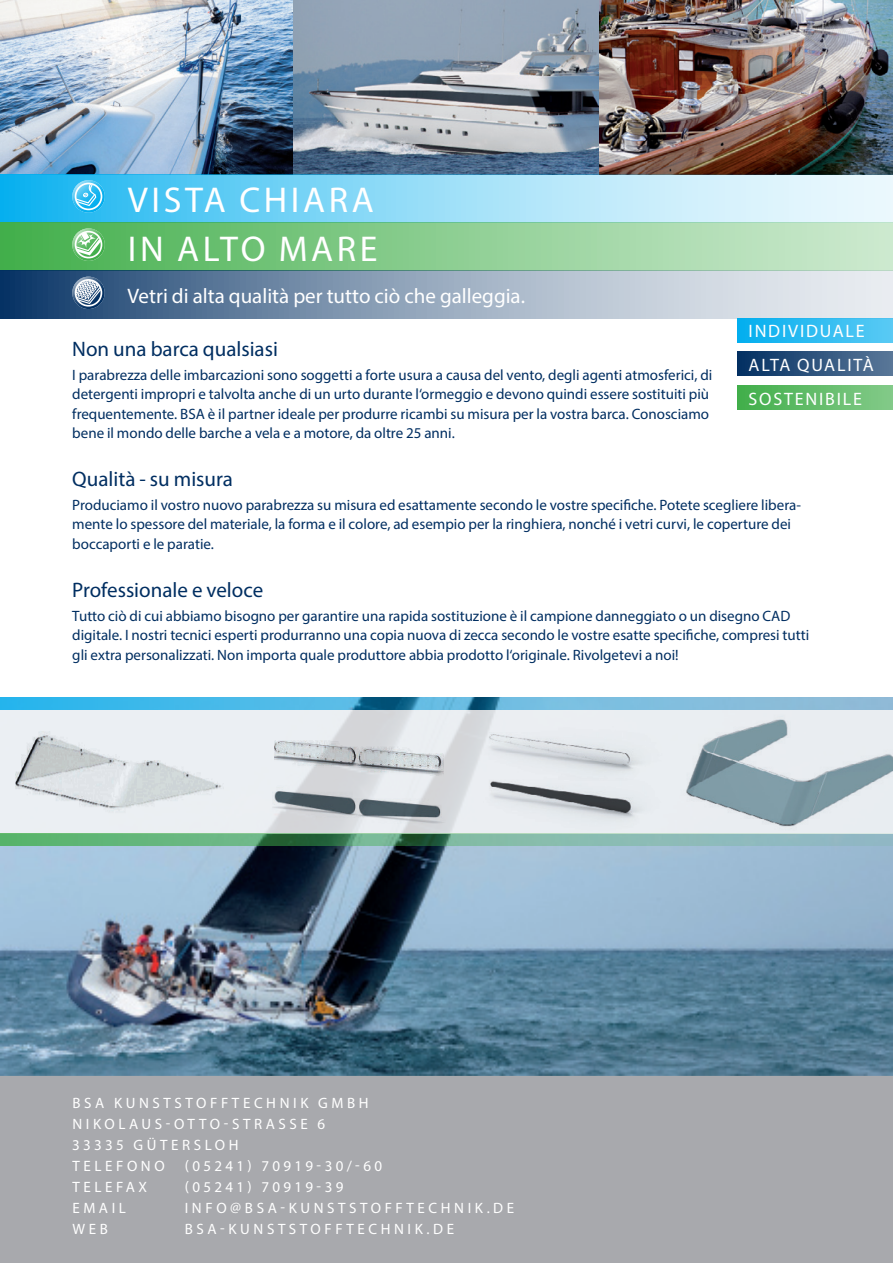
<style>
.page{position:relative;width:893px;height:1263px;background:#fff}
.page>*{position:absolute;margin:0;border:0;box-sizing:border-box;transform-origin:0 0}
.Oberthemen{font:36px "Myriad Pro";letter-spacing:.1em;color:#fff}
.Überschriften{font:21px "Myriad Pro";color:#002e61}
.t1{font:21px "Myriad Pro";color:#fff}
.t2{font:18px/33.8px "Myriad Pro";letter-spacing:.1em;color:#fff}
.Überschriften-2{font:15px/19.5px "Myriad Pro";color:#002e61}
.Kontaktdaten{font:15px "Myriad Pro";letter-spacing:.24em;color:#fff}
.Kontaktdaten-2{font:15px "Myriad Pro";letter-spacing:.22em;color:#fff}
</style>
<div class="page">
<img style="left:0;top:846px;width:893px;height:230px">
<img style="left:0;top:0;width:293px;height:174px">
<svg style="left:293px;top:0;width:307px;height:174px;background:#8b9aaa"></svg>
<img style="left:600px;top:0;width:293px;height:174px">
<svg style="left:0;top:174px;width:893px;height:49px;background:#90d9f3"></svg>
<div style="left:0;top:223px;width:893px;height:48px;background:linear-gradient(to right,#45b04e,#d1ebd3)"></div>
<svg style="left:0;top:271px;width:893px;height:48px;background:#90a4ba"></svg>
<div style="left:0;top:1076px;width:893px;height:187px;background:#a8a9ad"></div>
<svg style="left:72px;top:228px;width:33px;height:33px"></svg>
<svg style="left:72px;top:277px;width:33px;height:32px"></svg>
<svg style="left:72px;top:180px;width:33px;height:33px"></svg>
<svg style="left:0;top:697px;width:893px;height:13px;background:#5bb1d8"></svg>
<svg style="left:233px;top:710px;width:660px;height:123px;background:#e3e7ea"></svg>
<img style="left:272px;top:768px;width:173px;height:55px">
<img style="left:462px;top:780px;width:193px;height:53px">
<img style="left:462px;top:711px;width:193px;height:69px">
<img style="left:11px;top:711px;width:222px;height:122px">
<img style="left:274px;top:718px;width:169px;height:58px">
<img style="left:655px;top:711px;width:238px;height:122px">
<svg style="left:0;top:833px;width:893px;height:13px;background:#72ad91"></svg>
<div style="left:737px;top:319px;width:156px;height:23px;background:linear-gradient(to right,#03aeef,#5acaf4)"></div>
<div style="left:737px;top:352px;width:156px;height:24px;background:linear-gradient(to right,#033062,#5a7798)"></div>
<div style="left:737px;top:386px;width:156px;height:24px;background:linear-gradient(to right,#41ae4a,#83ca89)"></div>
<p class="Oberthemen" style="left:128px;top:178px;width:247px">VISTA CHIARA</p>
<p class="Oberthemen" style="left:128px;top:226px;width:251px">IN ALTO MARE</p>
<p class="t1" style="left:128px;top:283px;width:399px">Vetri di alta qualità per tutto ciò che galleggia.</p>
<p class="t2" style="left:748px;top:314px;width:127px">INDIVIDUALE<br>ALTA QUALITÀ<br>SOSTENIBILE</p>
<p class="Überschriften" style="left:72px;top:336px;width:207px">Non una barca qualsiasi</p>
<p class="Überschriften-2" style="left:72px;top:365px;width:642px">I parabrezza delle imbarcazioni sono soggetti a forte usura a causa del vento, degli agenti atmosferici, di detergenti impropri e talvolta anche di un urto durante l‘ormeggio e devono quindi essere sostituiti più frequentemente. BSA è il partner ideale per produrre ricambi su misura per la vostra barca. Conosciamo bene il mondo delle barche a vela e a motore, da oltre 25 anni.</p>
<p class="Überschriften" style="left:72px;top:466px;width:162px">Qualità - su misura</p>
<p class="Überschriften-2" style="left:72px;top:495px;width:730px">Produciamo il vostro nuovo parabrezza su misura ed esattamente secondo le vostre specifiche. Potete scegliere libera&shy;mente lo spessore del materiale, la forma e il colore, ad esempio per la ringhiera, nonché i vetri curvi, le coperture dei boccaporti e le paratie.</p>
<p class="Überschriften" style="left:72px;top:577px;width:192px">Professionale e veloce</p>
<p class="Überschriften-2" style="left:72px;top:606px;width:738px">Tutto ciò di cui abbiamo bisogno per garantire una rapida sostituzione è il campione danneggiato o un disegno CAD digitale. I nostri tecnici esperti produrranno una copia nuova di zecca secondo le vostre esatte specifiche, compresi tutti gli extra personalizzati. Non importa quale produttore abbia prodotto l‘originale. Rivolgetevi a noi!</p>
<p class="Kontaktdaten" style="left:72px;top:1093px;width:298px">BSA KUNSTSTOFFTECHNIK GMBH</p>
<p class="Kontaktdaten" style="left:72px;top:1114px;width:254px">NIKOLAUS-OTTO-STRASSE 6</p>
<p class="Kontaktdaten" style="left:72px;top:1135px;width:168px">33335 GÜTERSLOH</p>
<p class="Kontaktdaten" style="left:72px;top:1156px;width:94px">TELEFONO</p>
<p class="Kontaktdaten-2" style="left:185px;top:1156px;width:199px">(05241) 70919-30/-60</p>
<p class="Kontaktdaten" style="left:72px;top:1177px;width:76px">TELEFAX</p>
<p class="Kontaktdaten-2" style="left:185px;top:1177px;width:160px">(05241) 70919-39</p>
<p class="Kontaktdaten" style="left:72px;top:1198px;width:55px">EMAIL</p>
<p class="Kontaktdaten" style="left:185px;top:1198px;width:331px">INFO@BSA-KUNSTSTOFFTECHNIK.DE</p>
<p class="Kontaktdaten" style="left:72px;top:1219px;width:37px">WEB</p>
<p class="Kontaktdaten" style="left:185px;top:1219px;width:271px">BSA-KUNSTSTOFFTECHNIK.DE</p>
</div>
